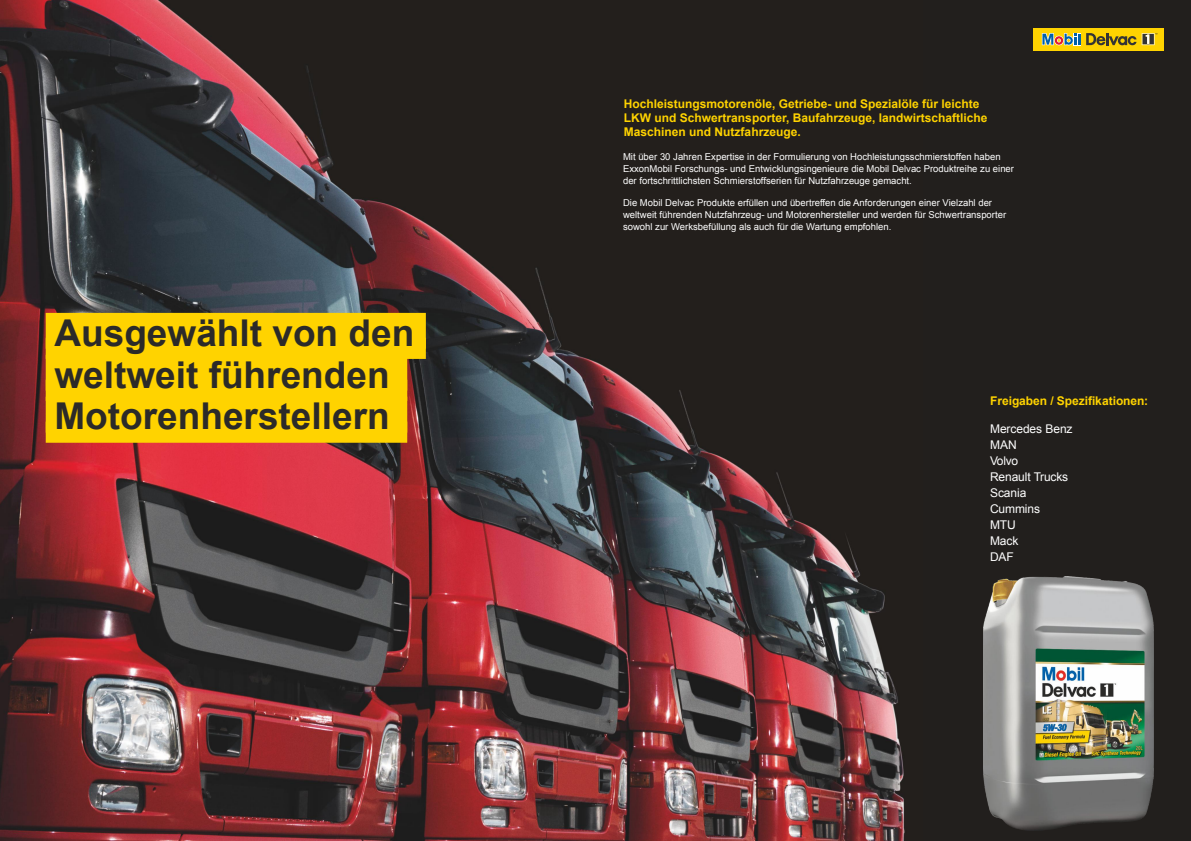
<style>
.page{position:relative;width:1191px;height:841px;background:#fff}
.page>*{position:absolute;margin:0;border:0;box-sizing:border-box;transform-origin:0 0}
.t1{font:700 37px/41.4px "Arial";color:#2b2a29}
.t2{font:700 12px/14.2px "Arial";color:#ffd300}
.t3{font:12px/16px "Arial";letter-spacing:-.01em;color:#fefefe}
.t4{font:9.5px/12.3px "Arial";color:#fefefe}
</style>
<div class="page">
<div style="left:0;top:0;width:1190px;height:841px;background:#221f1d"></div>
<img style="left:0;top:0;width:905px;height:841px">
<div style="left:46px;top:313px;width:380px;height:36px;background:#ffd300"></div>
<div style="left:46px;top:338px;width:380px;height:21px;background:#ffd300"></div>
<div style="left:46px;top:355px;width:361px;height:36px;background:#ffd300"></div>
<div style="left:46px;top:380px;width:361px;height:21px;background:#ffd300"></div>
<div style="left:46px;top:397px;width:361px;height:36px;background:#ffd300"></div>
<div style="left:46px;top:422px;width:361px;height:21px;background:#ffd300"></div>
<div style="left:1032px;top:28px;width:130px;height:23px;background:#ffd300"></div>
<svg style="left:1041px;top:33px;width:115px;height:12px"></svg>
<img style="left:983px;top:576px;width:170px;height:255px">
<h1 class="t1" style="left:54px;top:314px;width:361px">Ausgewählt von den weltweit führenden<br>Motorenherstellern</h1>
<p class="t2" style="left:623px;top:97px;width:365px">Hochleistungsmotorenöle, Getriebe- und Spezialöle für leichte<br>LKW und Schwertransporter, Baufahrzeuge, landwirtschaftliche<br>Maschinen und Nutzfahrzeuge.</p>
<p class="t4" style="left:623px;top:151px;width:392px">Mit über 30 Jahren Expertise in der Formulierung von Hochleistungsschmierstoffen haben<br>ExxonMobil Forschungs- und Entwicklungsingenieure die Mobil Delvac Produktreihe zu einer der fortschrittlichsten Schmierstoffserien für Nutzfahrzeuge gemacht.</p>
<p class="t4" style="left:623px;top:197px;width:384px">Die Mobil Delvac Produkte erfüllen und übertreffen die Anforderungen einer Vielzahl der weltweit führenden Nutzfahrzeug- und Motorenhersteller und werden für Schwertransporter sowohl zur Werksbefüllung als auch für die Wartung empfohlen.</p>
<p class="t2" style="left:989px;top:394px;width:160px">Freigaben / Spezifikationen:</p>
<p class="t3" style="left:989px;top:422px;width:84px">Mercedes Benz<br>MAN<br>Volvo<br>Renault Trucks<br>Scania<br>Cummins<br>MTU<br>Mack<br>DAF</p>
</div>
